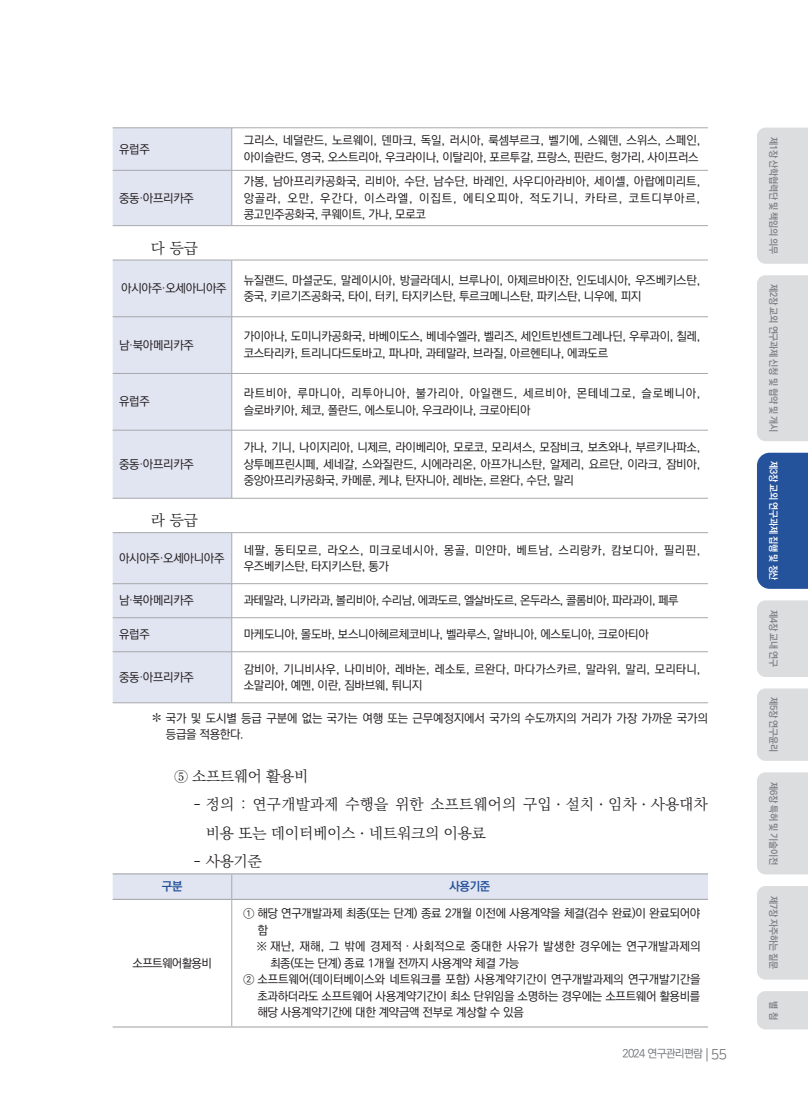
<style>
.page{position:relative;width:808px;height:1106px;background:#fff}
.page>*{position:absolute;margin:0;border:0;box-sizing:border-box;transform-origin:0 0}
.t1{font:300 15px/28.5px "Ko Pub World Batang";letter-spacing:.01em;color:#231f20}
.t2{font:300 15px "Ko Pub World Batang";letter-spacing:-.01em;color:#231f20}
.t3{font:500 12px/16.5px "Ko Pub World Dotum";letter-spacing:-.025em;color:#231f20}
.t4{font:500 12px/16.5px "Ko Pub World Dotum";letter-spacing:.05em;color:#231f20}
.t5{font:500 12px/16.5px "Ko Pub World Dotum";letter-spacing:.005em;color:#231f20}
.t6{font:500 12px/16.5px "Ko Pub World Dotum";letter-spacing:.035em;color:#231f20}
.t7{font:500 12px "Ko Pub World Dotum";letter-spacing:.01em;color:#231f20}
.t8{font:500 12px "Ko Pub World Dotum";letter-spacing:-.05em;color:#231f20}
.t9{font:700 12px "Ko Pub World Dotum";letter-spacing:-.02em;color:#24529b}
.t10{font:500 11.25px "Ko Pub World Dotum";letter-spacing:-.06em;color:#76787b}
.t11{font:700 9.75px "Ko Pub World Dotum";letter-spacing:-.025em;color:#808285;scale:.95 1}
.t12{font:700 9.75px "Ko Pub World Dotum";letter-spacing:-.025em;color:#fff;scale:.95 1}
.s1{font-family:"Noto Sans CJ Kkr"}
.s2{font-family:"Nanum Square R";font-weight:400;font-size:14.25px}
</style>
<div class="page">
<div style="left:757px;top:128px;width:51px;height:136px;background:#dcdddf"></div>
<div style="left:757px;top:275px;width:51px;height:166px;background:#dcdddf"></div>
<div style="left:757px;top:453px;width:51px;height:136px;background:#24529b"></div>
<div style="left:757px;top:600px;width:51px;height:77px;background:#dcdddf"></div>
<div style="left:757px;top:688px;width:51px;height:72px;background:#dcdddf"></div>
<div style="left:757px;top:772px;width:51px;height:102px;background:#dcdddf"></div>
<div style="left:757px;top:886px;width:51px;height:93px;background:#dcdddf"></div>
<div style="left:757px;top:991px;width:51px;height:38px;background:#dcdddf"></div>
<div style="left:113px;top:128px;width:118px;height:97px;background:#e1e4f1"></div>
<hr style="left:113px;top:127px;width:119px;height:1px;background:#a8a9ad">
<hr style="left:232px;top:127px;width:476px;height:1px;background:#a8a9ad">
<hr style="left:231px;top:128px;width:1px;height:42px;background:#a8a9ad">
<hr style="left:113px;top:170px;width:119px;height:1px;background:#a8a9ad">
<hr style="left:232px;top:170px;width:476px;height:1px;background:#a8a9ad">
<hr style="left:231px;top:170px;width:1px;height:55px;background:#a8a9ad">
<hr style="left:113px;top:225px;width:119px;height:1px;background:#a8a9ad">
<hr style="left:232px;top:225px;width:476px;height:1px;background:#a8a9ad">
<div style="left:113px;top:261px;width:118px;height:237px;background:#e1e4f1"></div>
<hr style="left:113px;top:260px;width:119px;height:1px;background:#a8a9ad">
<hr style="left:232px;top:260px;width:476px;height:1px;background:#a8a9ad">
<hr style="left:231px;top:260px;width:1px;height:56px;background:#a8a9ad">
<hr style="left:113px;top:316px;width:119px;height:1px;background:#a8a9ad">
<hr style="left:232px;top:316px;width:476px;height:1px;background:#a8a9ad">
<hr style="left:231px;top:317px;width:1px;height:56px;background:#a8a9ad">
<hr style="left:113px;top:373px;width:119px;height:1px;background:#a8a9ad">
<hr style="left:232px;top:373px;width:476px;height:1px;background:#a8a9ad">
<hr style="left:231px;top:373px;width:1px;height:57px;background:#a8a9ad">
<hr style="left:113px;top:430px;width:119px;height:1px;background:#a8a9ad">
<hr style="left:232px;top:430px;width:476px;height:1px;background:#a8a9ad">
<hr style="left:231px;top:430px;width:1px;height:68px;background:#a8a9ad">
<hr style="left:113px;top:498px;width:119px;height:1px;background:#a8a9ad">
<hr style="left:232px;top:498px;width:476px;height:1px;background:#a8a9ad">
<div style="left:113px;top:533px;width:118px;height:169px;background:#e1e4f1"></div>
<hr style="left:113px;top:532px;width:119px;height:1px;background:#a8a9ad">
<hr style="left:232px;top:532px;width:476px;height:1px;background:#a8a9ad">
<hr style="left:231px;top:533px;width:1px;height:50px;background:#a8a9ad">
<hr style="left:113px;top:583px;width:119px;height:1px;background:#a8a9ad">
<hr style="left:232px;top:583px;width:476px;height:1px;background:#a8a9ad">
<hr style="left:231px;top:584px;width:1px;height:33px;background:#a8a9ad">
<hr style="left:113px;top:617px;width:119px;height:1px;background:#a8a9ad">
<hr style="left:232px;top:617px;width:476px;height:1px;background:#a8a9ad">
<hr style="left:231px;top:618px;width:1px;height:33px;background:#a8a9ad">
<hr style="left:113px;top:651px;width:119px;height:1px;background:#a8a9ad">
<hr style="left:232px;top:651px;width:476px;height:1px;background:#a8a9ad">
<hr style="left:231px;top:652px;width:1px;height:50px;background:#a8a9ad">
<hr style="left:113px;top:702px;width:119px;height:1px;background:#a8a9ad">
<hr style="left:232px;top:702px;width:476px;height:1px;background:#a8a9ad">
<hr style="left:113px;top:898px;width:119px;height:2px;background:#a8a9ad">
<hr style="left:232px;top:898px;width:476px;height:2px;background:#a8a9ad">
<hr style="left:113px;top:1026px;width:119px;height:1px;background:#a8a9ad">
<hr style="left:232px;top:1026px;width:476px;height:1px;background:#a8a9ad">
<svg style="left:113px;top:873px;width:595px;height:26px;background:#dee1ed"></svg>
<hr style="left:231px;top:899px;width:1px;height:127px;background:#a8a9ad">
<p class="t3" style="left:119px;top:141px;width:32px">유럽주</p>
<p class="t3" style="left:244px;top:133px;width:458px">그리스, 네덜란드, 노르웨이, 덴마크, 독일, 러시아, 룩셈부르크, 벨기에, 스웨덴, 스위스, 스페인, 아이슬란드, 영국, 오스트리아, 우크라이나, 이탈리아, 포르투갈, 프랑스, 핀란드, 헝가리, 사이프러스</p>
<p class="t3" style="left:119px;top:190px;width:76px">중동·아프리카주</p>
<p class="t3" style="left:244px;top:173px;width:458px;text-align:justify">가봉, 남아프리카공화국, 리비아, 수단, 남수단, 바레인, 사우디아라비아, 세이셸, 아랍에미리트, 앙골라, 오만, 우간다, 이스라엘, 이집트, 에티오피아, 적도기니, 카타르, 코트디부아르, 콩고민주공화국, 쿠웨이트, 가나, 모로코</p>
<p class="t1" style="left:151px;top:234px;width:48px">다 등급</p>
<p class="t3" style="left:121px;top:280px;width:107px">아시아주·오세아니아주</p>
<p class="t3" style="left:244px;top:272px;width:458px">뉴질랜드, 마셜군도, 말레이시아, 방글라데시, 브루나이, 아제르바이잔, 인도네시아, 우즈베키스탄, 중국, 키르기즈공화국, 타이, 터키, 타지키스탄, 투르크메니스탄, 파키스탄, 니우에, 피지</p>
<p class="t3" style="left:119px;top:337px;width:76px">남·북아메리카주</p>
<p class="t3" style="left:244px;top:329px;width:458px">가이아나, 도미니카공화국, 바베이도스, 베네수엘라, 벨리즈, 세인트빈센트그레나딘, 우루과이, 칠레, 코스타리카, 트리니다드토바고, 파나마, 과테말라, 브라질, 아르헨티나, 에콰도르</p>
<p class="t3" style="left:119px;top:394px;width:32px">유럽주</p>
<p class="t4" style="left:244px;top:386px;width:458px">라트비아, 루마니아, 리투아니아, 불가리아, 아일랜드, 세르비아, 몬테네그로, 슬로베니아, 슬로바키아, 체코, 폴란드, 에스토니아, 우크라이나, 크로아티아</p>
<p class="t3" style="left:119px;top:456px;width:76px">중동·아프리카주</p>
<p class="t3" style="left:244px;top:440px;width:458px;text-align:justify">가나, 기니, 나이지리아, 니제르, 라이베리아, 모로코, 모리셔스, 모잠비크, 보츠와나, 부르키나파소, 상투메프린시페, 세네갈, 스와질란드, 시에라리온, 아프가니스탄, 알제리, 요르단, 이라크, 잠비아, 중앙아프리카공화국, 카메룬, 케냐, 탄자니아, 레바논, 르완다, 수단, 말리</p>
<p class="t1" style="left:151px;top:506px;width:48px">라 등급</p>
<p class="t3" style="left:119px;top:550px;width:107px">아시아주·오세아니아주</p>
<p class="t6" style="left:244px;top:542px;width:458px">네팔, 동티모르, 라오스, 미크로네시아, 몽골, 미얀마, 베트남, 스리랑카, 캄보디아, 필리핀, 우즈베키스탄, 타지키스탄, 통가</p>
<p class="t3" style="left:119px;top:593px;width:76px">남·북아메리카주</p>
<p class="t3" style="left:244px;top:593px;width:436px">과테말라, 니카라과, 볼리비아, 수리남, 에콰도르, 엘살바도르, 온두라스, 콜롬비아, 파라과이, 페루</p>
<p class="t3" style="left:119px;top:627px;width:32px">유럽주</p>
<p class="t3" style="left:244px;top:627px;width:407px">마케도니아, 몰도바, 보스니아헤르체코비나, 벨라루스, 알바니아, 에스토니아, 크로아티아</p>
<p class="t3" style="left:119px;top:669px;width:76px">중동·아프리카주</p>
<p class="t5" style="left:244px;top:661px;width:458px">감비아, 기니비사우, 나미비아, 레바논, 레소토, 르완다, 마다가스카르, 말라위, 말리, 모리타니, 소말리아, 예멘, 이란, 짐바브웨, 튀니지</p>
<p class="t3" style="left:166px;top:711px;width:544px;line-height:15.6px;text-indent:-15px"><span class="s1">✽</span> 국가 및 도시별 등급 구분에 없는 국가는 여행 또는 근무예정지에서 국가의 수도까지의 거리가 가장 가까운 국가의 등급을 적용한다.</p>
<p class="t2" style="left:174px;top:765px;width:135px">⑤ 소프트웨어 활용비</p>
<p class="t1" style="left:206px;top:790px;width:504px;text-indent:-12px">- 정의 : 연구개발과제 수행을 위한 소프트웨어의 구입ㆍ설치ㆍ임차ㆍ사용대차 비용 또는 데이터베이스ㆍ네트워크의 이용료</p>
<p class="t1" style="left:193px;top:847px;width:70px">- 사용기준</p>
<p class="t9" style="left:162px;top:877px;width:22px">구분</p>
<p class="t9" style="left:449px;top:877px;width:43px">사용기준</p>
<p class="t8" style="left:132px;top:954px;width:81px">소프트웨어활용비</p>
<p class="t3" style="left:244px;top:905px;width:458px">① 해당 연구개발과제 최종(또는 단계) 종료 2개월 이전에 사용계약을 체결(검수 완료)이 완료되어야</p>
<p class="t3" style="left:257px;top:922px;width:12px">함</p>
<p class="t7" style="left:256px;top:938px;width:445px">※ 재난, 재해, 그 밖에 경제적‧사회적으로 중대한 사유가 발생한 경우에는 연구개발과제의</p>
<p class="t3" style="left:270px;top:955px;width:251px">최종(또는 단계) 종료 1개월 전까지 사용계약 체결 가능</p>
<p class="t3" style="left:244px;top:971px;width:458px">② 소프트웨어(데이터베이스와 네트워크를 포함) 사용계약기간이 연구개발과제의 연구개발기간을</p>
<p class="t3" style="left:257px;top:988px;width:444px">초과하더라도 소프트웨어 사용계약기간이 최소 단위임을 소명하는 경우에는 소프트웨어 활용비를</p>
<p class="t3" style="left:257px;top:1004px;width:268px">해당 사용계약기간에 대한 계약금액 전부로 계상할 수 있음</p>
<p class="t10" style="left:622px;top:1046px;width:106px">2024 연구관리편람 <span class="s2">| 55</span></p>
<p class="t11" style="left:780px;top:137px;width:125px;rotate:90deg">제1장 산학협력단 및 책임의 의무</p>
<p class="t11" style="left:780px;top:284px;width:157px;rotate:90deg">제2장 교외 연구과제 신청 및 협약 및 개시</p>
<p class="t12" style="left:780px;top:461px;width:127px;rotate:90deg">제3장 교외 연구과제 집행 및 정산</p>
<p class="t11" style="left:780px;top:610px;width:62px;rotate:90deg">제4장 교내 연구</p>
<p class="t11" style="left:780px;top:697px;width:59px;rotate:90deg">제5장 연구윤리</p>
<p class="t11" style="left:780px;top:781px;width:89px;rotate:90deg">제6장 특허 및 기술이전</p>
<p class="t11" style="left:780px;top:896px;width:78px;rotate:90deg">제7장 자주하는 질문</p>
<p class="t11" style="left:780px;top:1000px;width:21px;rotate:90deg">별 첨</p>
</div>
